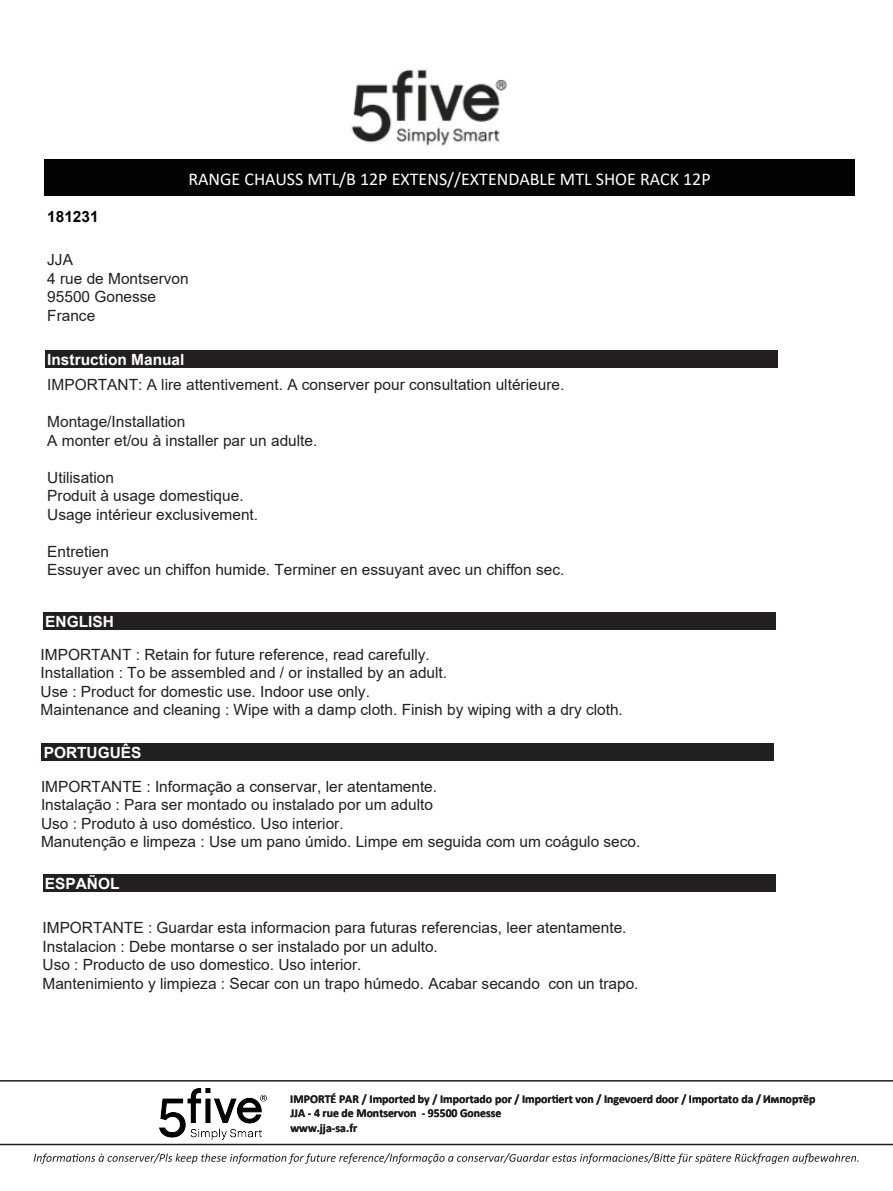
<style>
.page{position:relative;width:893px;height:1191px;background:#fff}
.page>*{position:absolute;margin:0;border:0;box-sizing:border-box;transform-origin:0 0}
.t1{font:18px "Calibri";color:#fff}
.t2{font:15.45px/18.5px "Arial";color:#231f20}
.t3{font:700 15.45px "Arial";color:#fff}
.t4{font:700 15.45px "Arial";color:#030303}
.t5{font:700 12px/14.5px "Calibri";color:#231f20}
.s1{font-size:12.15px}
</style>
<div class="page">
<svg style="left:552px;top:1094px;width:6px;height:9px"></svg>
<img style="left:160px;top:1088px;width:106px;height:51px">
<hr style="left:0;top:1080px;width:893px;height:1px;background:#231f20">
<hr style="left:0;top:1143px;width:893px;height:2px;background:#231f20">
<svg style="left:34px;top:1153px;width:824px;height:10px"></svg>
<div style="left:44px;top:159px;width:810px;height:36px;background:#030303"></div>
<img style="left:351px;top:69px;width:156px;height:77px">
<div style="left:45px;top:351px;width:733px;height:17px;background:#231f20"></div>
<div style="left:43px;top:613px;width:733px;height:17px;background:#231f20"></div>
<div style="left:42px;top:744px;width:732px;height:17px;background:#231f20"></div>
<div style="left:43px;top:874px;width:732px;height:17px;background:#231f20"></div>
<p class="t4" style="left:47px;top:206px;width:53px">181231</p>
<p class="t1" style="left:188px;top:166px;width:524px">RANGE CHAUSS MTL/B 12P EXTENS//EXTENDABLE MTL SHOE RACK 12P</p>
<p class="t2" style="left:47px;top:250px;width:143px">JJA<br>4 rue de Montservon<br>95500 Gonesse<br>France</p>
<p class="t3" style="left:47px;top:348px;width:139px">Instruction Manual</p>
<p class="t2" style="left:47px;top:375px;width:519px">IMPORTANT: A lire attentivement. A conserver pour consultation ultérieure.</p>
<p class="t2" style="left:47px;top:412px;width:272px">Montage/Installation<br>A monter et/ou à installer par un adulte.</p>
<p class="t2" style="left:47px;top:468px;width:212px">Utilisation<br>Produit à usage domestique.<br>Usage intérieur exclusivement.</p>
<p class="t2" style="left:47px;top:542px;width:519px">Entretien<br>Essuyer avec un chiffon humide. Terminer en essuyant avec un chiffon sec.</p>
<p class="t3" style="left:45px;top:610px;width:70px">ENGLISH</p>
<p class="t2" style="left:41px;top:645px;width:584px">IMPORTANT : Retain for future reference, read carefully.<br>Installation : To be assembled and / or installed by an adult.<br>Use : Product for domestic use. Indoor use only.<br>Maintenance and cleaning : Wipe with a damp cloth. Finish by wiping with a dry cloth.</p>
<p class="t3" style="left:44px;top:741px;width:99px">PORTUGUÊS</p>
<p class="t2" style="left:41px;top:776px;width:601px">IMPORTANTE : Informação a conservar, ler atentamente.<br>Instalação : Para ser montado ou instalado por um adulto<br>Uso : Produto à uso doméstico. Uso interior.<br>Manutenção e limpeza : Use um pano úmido. Limpe em seguida com um coágulo seco.</p>
<p class="t3" style="left:45px;top:872px;width:76px">ESPAÑOL</p>
<p class="t2" style="left:43px;top:918px;width:597px">IMPORTANTE : Guardar esta informacion para futuras referencias, leer atentamente.<br>Instalacion : Debe montarse o ser instalado por un adulto.<br>Uso : Producto de uso domestico. Uso interior.<br>Mantenimiento y limpieza : Secar con un trapo húmedo. Acabar secando con un trapo.</p>
<p class="t5" style="left:290px;top:1091px;width:527px">IMPORTÉ PAR / Imported by / Importado por / Impor ert von / Ingevoerd door / Importato da / <span class="s1">Импортёр<br></span>JJA - 4 rue de Montservon - 95500 Gonesse<br>www.jja-sa.fr</p>
</div>
